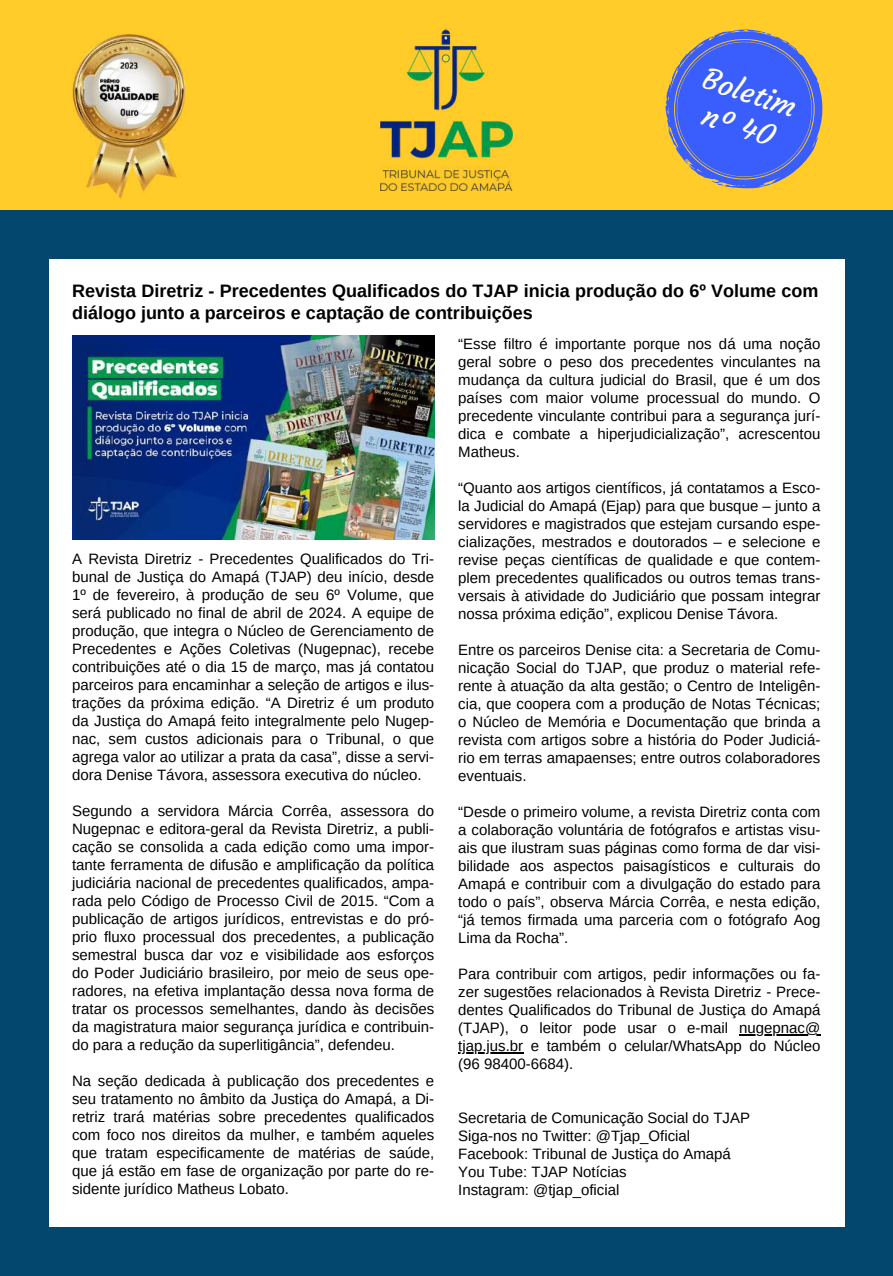
<style>
.page{position:relative;width:893px;height:1276px;background:#fff}
.page>*{position:absolute;margin:0;border:0;box-sizing:border-box;transform-origin:0 0}
.t1{font:29.55px/34.7px "Courgette";color:#fff;text-align:center}
.t2{font:700 18px/21.3px "Arimo";color:#000}
.t3{font:15px/18px "Arimo";color:#000;text-align:justify}
</style>
<div class="page">
<div style="left:0;top:0;width:892px;height:1276px;background:#03466e"></div>
<div style="left:0;top:0;width:892px;height:210px;background:#ffcc2a"></div>
<div style="left:49px;top:259px;width:795px;height:967px;background:#fff"></div>
<img style="left:381px;top:28px;width:131px;height:162px">
<svg style="left:665px;top:29px;width:158px;height:160px"></svg>
<img style="left:72px;top:34px;width:114px;height:165px">
<img style="left:72px;top:335px;width:362px;height:204px">
<hr style="left:739px;top:1034px;width:81px;height:1px;background:#000">
<hr style="left:458px;top:1052px;width:65px;height:1px;background:#000">
<h1 class="t1" style="left:709px;top:61px;width:98px;rotate:18deg">Boletim nº 40</h1>
<p class="t2" style="left:72px;top:280px;width:747px">Revista Diretriz - Precedentes Qualificados do TJAP inicia produção do 6º Volume com diálogo junto a parceiros e captação de contribuições</p>
<p class="t3" style="left:458px;top:335px;width:363px">“Esse filtro é importante porque nos dá uma noção geral sobre o peso dos precedentes vinculantes na mudança da cultura judicial do Brasil, que é um dos países com maior volume processual do mundo. O precedente vinculante contribui para a segurança jurí&shy;dica e combate a hiperjudicialização”, acrescentou Matheus.</p>
<p class="t3" style="left:458px;top:479px;width:363px">“Quanto aos artigos científicos, já contatamos a Esco&shy;la Judicial do Amapá (Ejap) para que busque – junto a servidores e magistrados que estejam cursando espe&shy;cializações, mestrados e doutorados – e selecione e revise peças científicas de qualidade e que contem&shy;plem precedentes qualificados ou outros temas trans&shy;versais à atividade do Judiciário que possam integrar nossa próxima edição”, explicou Denise Távora.</p>
<p class="t3" style="left:458px;top:641px;width:363px">Entre os parceiros Denise cita: a Secretaria de Comu&shy;nicação Social do TJAP, que produz o material refe&shy;rente à atuação da alta gestão; o Centro de Inteligên&shy;cia, que coopera com a produção de Notas Técnicas; o Núcleo de Memória e Documentação que brinda a revista com artigos sobre a história do Poder Judiciá&shy;rio em terras amapaenses; entre outros colaboradores eventuais.</p>
<p class="t3" style="left:458px;top:803px;width:363px">“Desde o primeiro volume, a revista Diretriz conta com a colaboração voluntária de fotógrafos e artistas visu&shy;ais que ilustram suas páginas como forma de dar visi&shy;bilidade aos aspectos paisagísticos e culturais do Amapá e contribuir com a divulgação do estado para todo o país”, observa Márcia Corrêa, e nesta edição, “já temos firmada uma parceria com o fotógrafo Aog Lima da Rocha”.</p>
<p class="t3" style="left:458px;top:965px;width:363px">Para contribuir com artigos, pedir informações ou fa&shy;zer sugestões relacionados à Revista Diretriz - Prece&shy;dentes Qualificados do Tribunal de Justiça do Amapá (TJAP), o leitor pode usar o e-mail nugepnac@ tjap.jus.br e também o celular/WhatsApp do Núcleo (96 98400-6684).</p>
<p class="t3" style="left:458px;top:1109px;width:293px;text-align:left">Secretaria de Comunicação Social do TJAP Siga-nos no Twitter: @Tjap_Oficial Facebook: Tribunal de Justiça do Amapá You Tube: TJAP Notícias<br>Instagram: @tjap_oficial</p>
<p class="t3" style="left:72px;top:549px;width:363px">A Revista Diretriz - Precedentes Qualificados do Tri&shy;bunal de Justiça do Amapá (TJAP) deu início, desde 1º de fevereiro, à produção de seu 6º Volume, que será publicado no final de abril de 2024. A equipe de produção, que integra o Núcleo de Gerenciamento de Precedentes e Ações Coletivas (Nugepnac), recebe contribuições até o dia 15 de março, mas já contatou parceiros para encaminhar a seleção de artigos e ilus&shy;trações da próxima edição. “A Diretriz é um produto da Justiça do Amapá feito integralmente pelo Nugep&shy;nac, sem custos adicionais para o Tribunal, o que agrega valor ao utilizar a prata da casa”, disse a servi&shy;dora Denise Távora, assessora executiva do núcleo.</p>
<p class="t3" style="left:72px;top:801px;width:363px">Segundo a servidora Márcia Corrêa, assessora do Nugepnac e editora-geral da Revista Diretriz, a publi&shy;cação se consolida a cada edição como uma impor&shy;tante ferramenta de difusão e amplificação da política judiciária nacional de precedentes qualificados, ampa&shy;rada pelo Código de Processo Civil de 2015. “Com a publicação de artigos jurídicos, entrevistas e do pró&shy;prio fluxo processual dos precedentes, a publicação semestral busca dar voz e visibilidade aos esforços do Poder Judiciário brasileiro, por meio de seus ope&shy;radores, na efetiva implantação dessa nova forma de tratar os processos semelhantes, dando às decisões da magistratura maior segurança jurídica e contribuin&shy;do para a redução da superlitigância”, defendeu.</p>
<p class="t3" style="left:72px;top:1071px;width:363px">Na seção dedicada à publicação dos precedentes e seu tratamento no âmbito da Justiça do Amapá, a Di&shy;retriz trará matérias sobre precedentes qualificados com foco nos direitos da mulher, e também aqueles que tratam especificamente de matérias de saúde, que já estão em fase de organização por parte do re&shy;sidente jurídico Matheus Lobato.</p>
</div>
